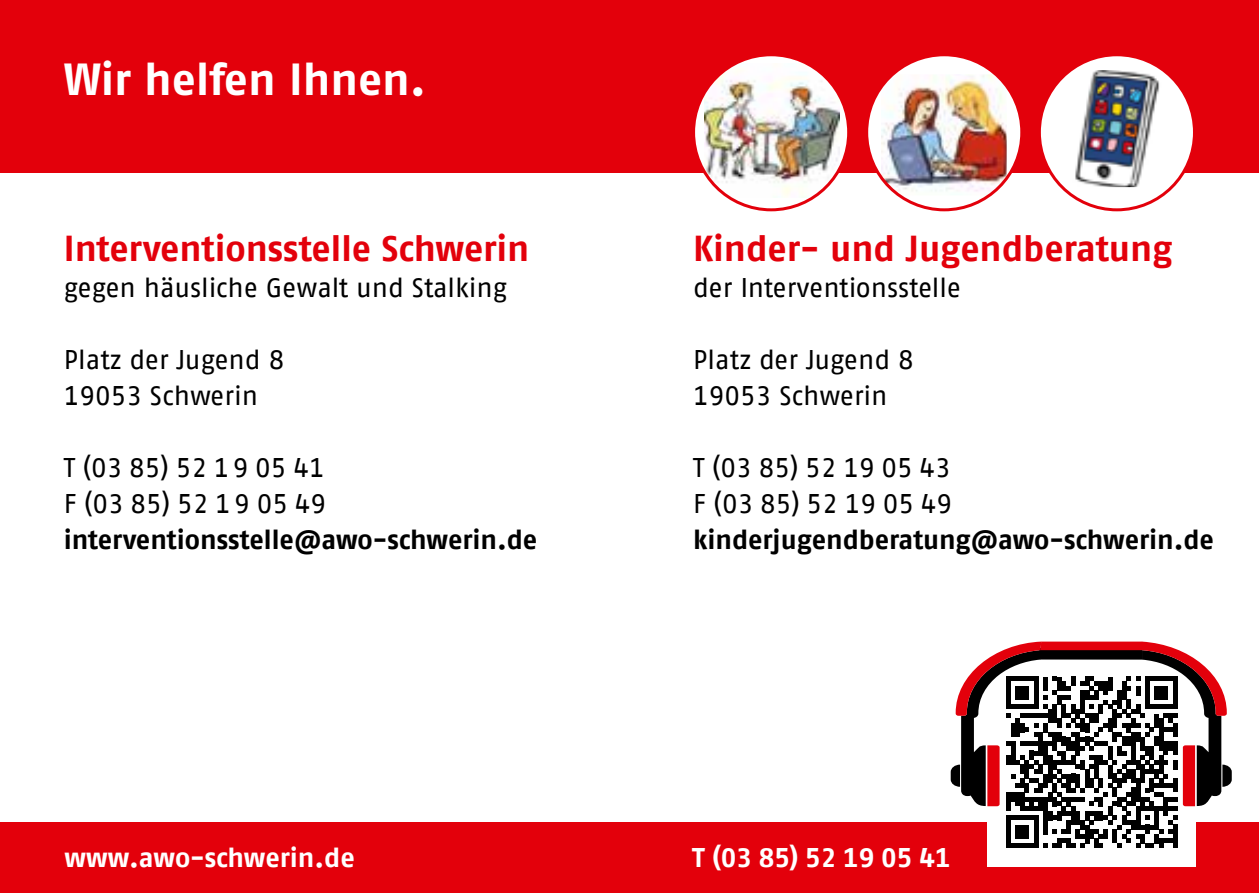
<style>
.page{position:relative;width:1259px;height:893px;background:#fff}
.page>*{position:absolute;margin:0;border:0;box-sizing:border-box;transform-origin:0 0}
.t1{font:700 45px "Fago No";color:#fff}
.t2{font:700 36px "AWO Fago Office";letter-spacing:-.005em;color:#e3000b}
.t3{font:27px/36px "AWO Fago Office";color:#000}
.t4{font:700 27px "AWO Fago Office";letter-spacing:-.005em;color:#000}
.t5{font:700 27px "AWO Fago Office";letter-spacing:-.005em;color:#fff}
</style>
<div class="page">
<div style="left:0;top:0;width:1259px;height:172px;background:#e3000b"></div>
<div style="left:0;top:823px;width:1259px;height:70px;background:#e3000b"></div>
<div style="left:987px;top:658px;width:209px;height:208px;background:#fff"></div>
<svg style="left:950px;top:642px;width:281px;height:206px"></svg>
<div style="left:1040px;top:642px;width:102px;height:8px;background:#e3000b"></div>
<svg style="left:693px;top:55px;width:155px;height:155px;fill:#fff"></svg>
<img style="left:705px;top:63px;width:134px;height:135px">
<div style="left:692px;top:53px;width:158px;height:158px;border:3px solid #e3000b;border-radius:50%"></div>
<div style="left:866px;top:55px;width:155px;height:155px;background:#fff;border-radius:50%"></div>
<img style="left:881px;top:74px;width:125px;height:121px">
<div style="left:865px;top:53px;width:158px;height:158px;border:3px solid #e3000b;border-radius:50%"></div>
<div style="left:1039px;top:55px;width:155px;height:155px;background:#fff;border-radius:50%"></div>
<img style="left:1070px;top:70px;width:105px;height:117px">
<div style="left:1038px;top:53px;width:158px;height:158px;border:3px solid #e3000b;border-radius:50%"></div>
<h1 class="t1" style="left:64px;top:53px;width:364px">Wir helfen Ihnen.</h1>
<h2 class="t2" style="left:64px;top:227px;width:467px">Interventionsstelle Schwerin</h2>
<p class="t3" style="left:64px;top:269px;width:445px">gegen häusliche Gewalt und Stalking</p>
<p class="t3" style="left:64px;top:341px;width:222px">Platz der Jugend 8<br>19053 Schwerin</p>
<p class="t3" style="left:64px;top:449px;width:264px">T (03 85) 52 19 05 41<br>F (03 85) 52 19 05 49</p>
<p class="t4" style="left:64px;top:523px;width:475px">interventionsstelle@awo-schwerin.de</p>
<p class="t5" style="left:65px;top:842px;width:292px">www.awo-schwerin.de</p>
<h2 class="t2" style="left:693px;top:227px;width:480px">Kinder- und Jugendberatung</h2>
<p class="t3" style="left:693px;top:269px;width:269px">der Interventionsstelle</p>
<p class="t3" style="left:693px;top:341px;width:222px">Platz der Jugend 8<br>19053 Schwerin</p>
<p class="t3" style="left:693px;top:449px;width:260px">T (03 85) 52 19 05 43<br>F (03 85) 52 19 05 49</p>
<p class="t4" style="left:693px;top:523px;width:522px">kinderjugendberatung@awo-schwerin.de</p>
<p class="t5" style="left:692px;top:842px;width:260px">T (03 85) 52 19 05 41</p>
</div>
